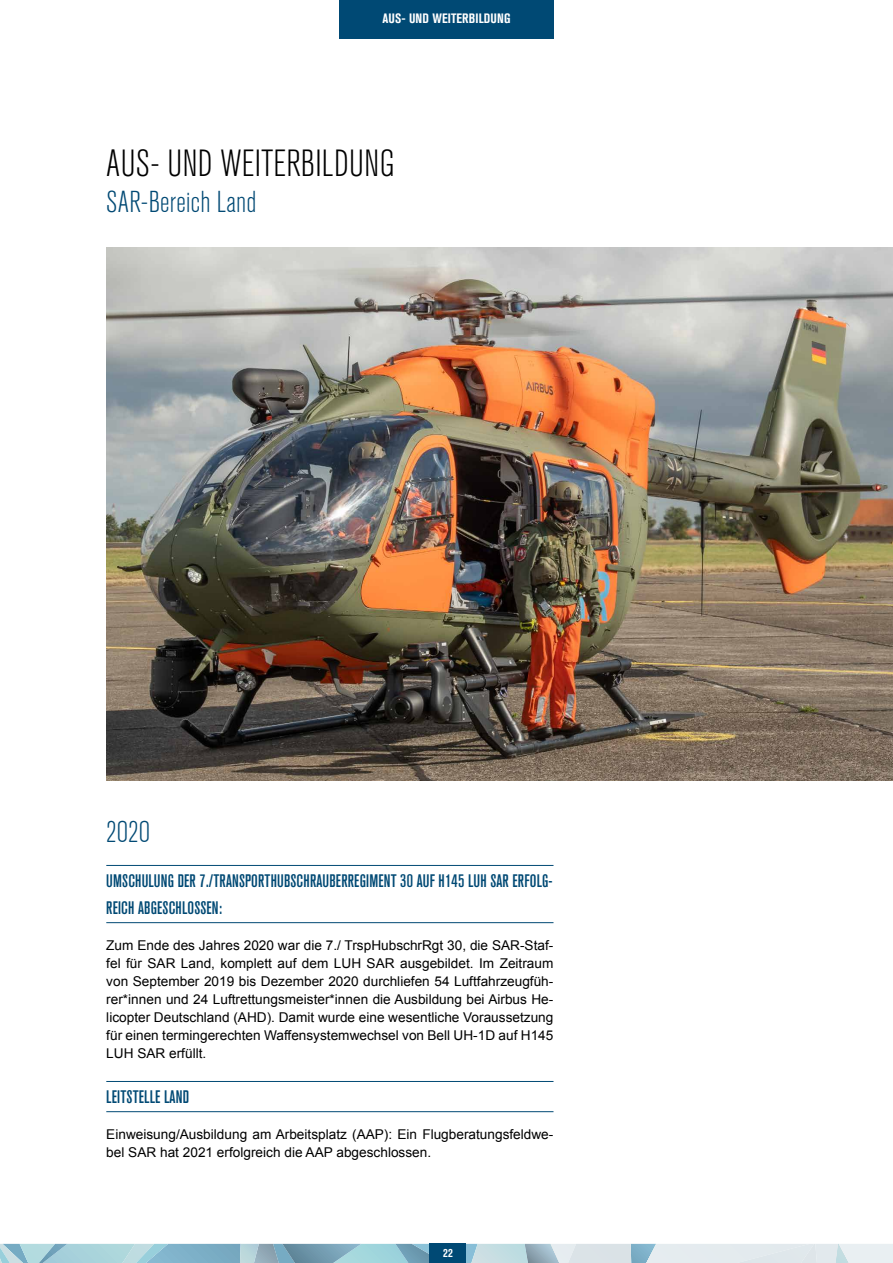
<style>
.page{position:relative;width:893px;height:1263px;background:#fff}
.page>*{position:absolute;margin:0;border:0;box-sizing:border-box;transform-origin:0 0}
.t1{font:300 condensed 37.5px "Akzidenz Grotesk BQ";letter-spacing:.01em;color:#000}
.t2{font:300 condensed 30px "Akzidenz Grotesk BQ";letter-spacing:.01em;color:#004974}
.t3{font:500 condensed 18px/27px "Akzidenz Grotesk BQ";letter-spacing:.01em;color:#004974}
.t4{font:13.5px/18px "Arial";color:#000;text-align:justify}
.t5{font:700 condensed 13.5px "Akzidenz Grotesk BQ";letter-spacing:.01em;color:#fff}
.t6{font:700 condensed 12px "Akzidenz Grotesk BQ";color:#fff}
</style>
<div class="page">
<hr style="left:106px;top:865px;width:447px;height:1px;background:#004974">
<hr style="left:106px;top:922px;width:447px;height:1px;background:#004974">
<hr style="left:106px;top:1081px;width:447px;height:1px;background:#004974">
<hr style="left:106px;top:1111px;width:447px;height:1px;background:#004974">
<img style="left:106px;top:248px;width:787px;height:533px">
<svg style="left:0;top:1244px;width:893px;height:19px;background:#b2ced9"></svg>
<div style="left:339px;top:0;width:214px;height:38px;background:#004974"></div>
<div style="left:430px;top:1244px;width:36px;height:19px;background:#004974"></div>
<p class="t5" style="left:382px;top:11px;width:129px">AUS- UND WEITERBILDUNG</p>
<h1 class="t1" style="left:106px;top:143px;width:290px">AUS- UND WEITERBILDUNG</h1>
<h2 class="t2" style="left:106px;top:185px;width:152px">SAR-Bereich Land</h2>
<h2 class="t2" style="left:106px;top:815px;width:45px">2020</h2>
<h3 class="t3" style="left:106px;top:867px;width:448px">UMSCHULUNG DER 7./TRANSPORTHUBSCHRAUBERREGIMENT 30 AUF H145 LUH SAR ERFOLG-<br>REICH ABGESCHLOSSEN:</h3>
<p class="t4" style="left:106px;top:936px;width:449px">Zum Ende des Jahres 2020 war die 7./ TrspHubschrRgt 30, die SAR-Staf&shy;fel für SAR Land, komplett auf dem LUH SAR ausgebildet. Im Zeitraum von September 2019 bis Dezember 2020 durchliefen 54 Luftfahrzeugfüh&shy;rer*innen und 24 Luftrettungsmeister*innen die Ausbildung bei Airbus He&shy;licopter Deutschland (AHD). Damit wurde eine wesentliche Voraussetzung für einen termingerechten Waffensystemwechsel von Bell UH-1D auf H145<br>LUH SAR erfüllt.</p>
<h3 class="t3" style="left:106px;top:1083px;width:84px">LEITSTELLE LAND</h3>
<p class="t4" style="left:106px;top:1125px;width:449px">Einweisung/Ausbildung am Arbeitsplatz (AAP): Ein Flugberatungsfeldwe&shy;bel SAR hat 2021 erfolgreich die AAP abgeschlossen.</p>
<p class="t6" style="left:443px;top:1246px;width:11px">22</p>
</div>
